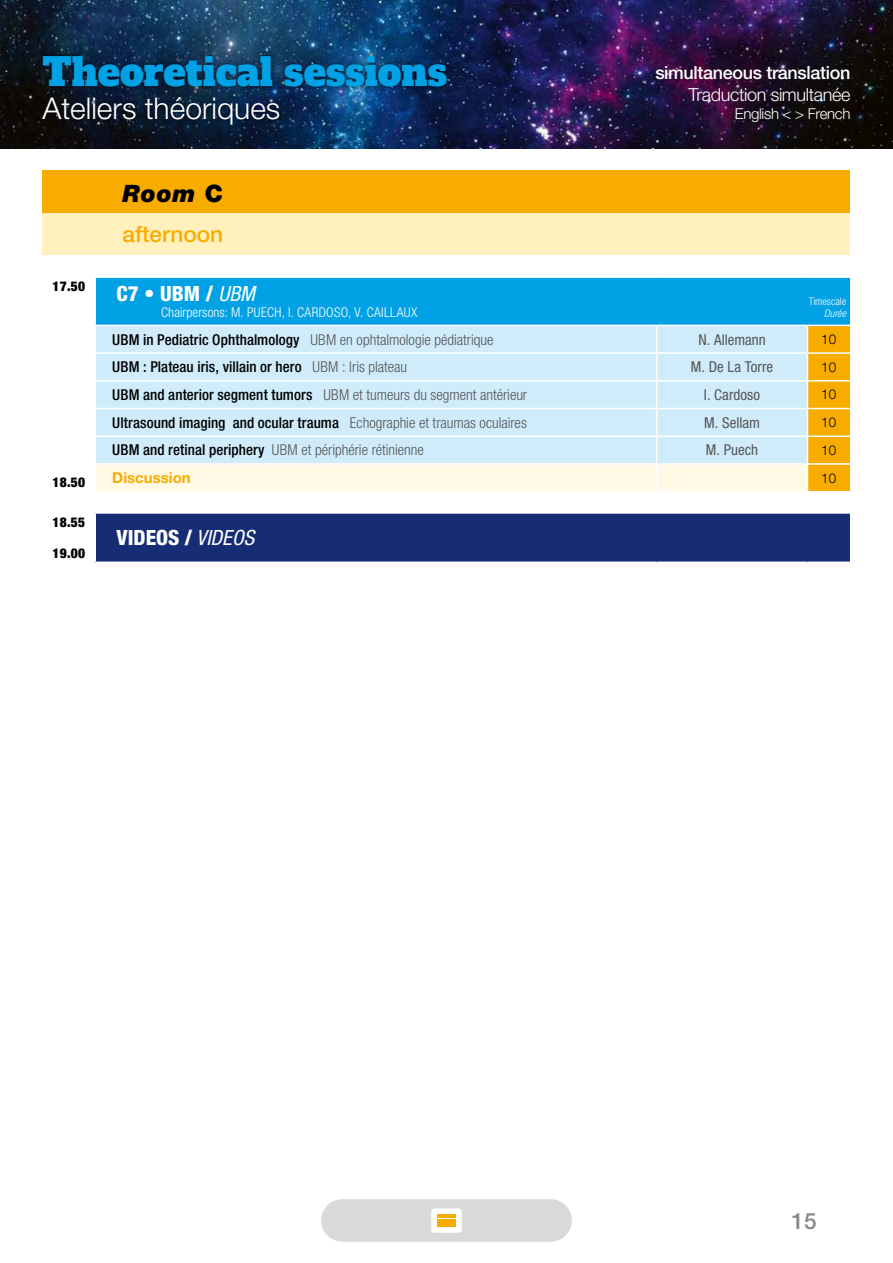
<style>
.page{position:relative;width:893px;height:1263px;background:#fff}
.page>*{position:absolute;margin:0;border:0;box-sizing:border-box;transform-origin:0 0}
.t1{font:37.5px "Alfa Slab One";color:#00a1e5}
.t2{font:300 30px "Helvetica Neue LT Std";color:#fff}
.t3{font:italic 900 24px "Helvetica Neue LT Std";color:#000}
.t4{font:500 22.5px "Helvetica Neue LT Std";color:#f9ac00}
.t5{font:500 22.5px "Helvetica Neue LT Std";color:#878988}
.t6{font:800 condensed 21px "Helvetica Neue LT Std";color:#fff}
.t7{font:500 18px "Helvetica Neue LT Std";letter-spacing:-.02em;color:#fff}
.t8{font:300 18px "Helvetica Neue LT Std";letter-spacing:-.02em;color:#fff}
.t9{font:300 condensed 15px "Helvetica Neue LT Std";color:#555756}
.t10{font:500 condensed 15px "Helvetica Neue LT Std";letter-spacing:.005em;color:#000}
.t11{font:condensed 15px "Helvetica Neue LT Std";color:#555756}
.t12{font:300 15px "Helvetica Neue LT Std";letter-spacing:-.02em;color:#fff}
.t13{font:700 15px "Helvetica Neue LT Std";color:#f9ac00}
.t14{font:300 condensed 13.5px "Helvetica Neue LT Std";letter-spacing:.02em;color:#fff}
.t15{font:900 condensed 13.5px "Helvetica Neue LT Std";letter-spacing:.02em;color:#000}
.t16{font:300 13.5px "Helvetica Neue LT Std";color:#000}
.t17{font:300 condensed 10.5px "Helvetica Neue LT Std";color:#fff}
.t18{font:italic 300 condensed 10.5px "Helvetica Neue LT Std";color:#fff}
.s1{font-style:normal}
.s2{font-weight:400;font-style:italic}
.s3{font-weight:500;color:#000}
.s4{font-weight:300;color:#555756}
</style>
<div class="page">
<div style="left:43px;top:213px;width:807px;height:42px;background:#fff0be"></div>
<div style="left:43px;top:170px;width:807px;height:43px;background:#f9ac00"></div>
<svg style="left:95px;top:278px;width:755px;height:283px;background:#98c0d7"></svg>
<hr style="left:95px;top:491px;width:562px;height:1px;background:#fff">
<hr style="left:657px;top:491px;width:150px;height:1px;background:#fff">
<hr style="left:807px;top:491px;width:43px;height:1px;background:#fff">
<hr style="left:94px;top:278px;width:2px;height:47px;background:#fff">
<hr style="left:95px;top:512px;width:562px;height:2px;background:#fff">
<hr style="left:94px;top:514px;width:2px;height:47px;background:#fff">
<hr style="left:657px;top:512px;width:150px;height:2px;background:#fff">
<hr style="left:807px;top:512px;width:43px;height:2px;background:#fff">
<img style="left:0;top:0;width:893px;height:149px">
<div style="left:39px;top:52px;width:412px;height:77px;background:#000;opacity:.75"></div>
<div style="left:321px;top:1199px;width:251px;height:43px;background:#d8dada;border-radius:21px"></div>
<div style="left:431px;top:1208px;width:31px;height:25px;background:#fff;border-radius:3px"></div>
<hr style="left:437px;top:1214px;width:19px;height:3px;background:#f9ac00">
<hr style="left:437px;top:1219px;width:19px;height:3px;background:#f9ac00">
<hr style="left:437px;top:1223px;width:19px;height:3px;background:#f9ac00">
<h1 class="t1" style="left:43px;top:39px;width:406px">Theoretical sessions</h1>
<h2 class="t2" style="left:43px;top:90px;width:239px">Ateliers théoriques</h2>
<h3 class="t3" style="left:123px;top:179px;width:102px">Room <span class="s1">C</span></h3>
<h3 class="t4" style="left:123px;top:220px;width:102px">afternoon</h3>
<p class="t7" style="left:655px;top:62px;width:197px">simultaneous translation</p>
<p class="t8" style="left:689px;top:83px;width:163px">Traduction simultanée</p>
<p class="t12" style="left:735px;top:104px;width:117px">English &lt; &gt; French</p>
<p class="t15" style="left:53px;top:278px;width:34px">17.50</p>
<h3 class="t6" style="left:117px;top:280px;width:140px">C7 • UBM / <span class="s2">UBM</span></h3>
<p class="t14" style="left:161px;top:304px;width:258px">Chairpersons: M. PUECH, I. CARDOSO, V. CAILLAUX</p>
<p class="t9" style="left:112px;top:331px;width:383px"><span class="s3">UBM in Pediatric Ophthalmology</span> UBM en ophtalmologie pédiatrique</p>
<p class="t11" style="left:698px;top:331px;width:69px">N. Allemann</p>
<p class="t16" style="left:821px;top:331px;width:17px">10</p>
<p class="t10" style="left:112px;top:358px;width:296px">UBM : Plateau iris, villain or hero <span class="s4">UBM : Iris plateau</span></p>
<p class="t11" style="left:691px;top:358px;width:84px">M. De La Torre</p>
<p class="t16" style="left:821px;top:359px;width:17px">10</p>
<p class="t9" style="left:112px;top:386px;width:416px"><span class="s3">UBM and anterior segment tumors</span> UBM et tumeurs du segment antérieur</p>
<p class="t11" style="left:704px;top:386px;width:58px">I. Cardoso</p>
<p class="t16" style="left:821px;top:386px;width:17px">10</p>
<p class="t10" style="left:112px;top:413px;width:416px">Ultrasound imaging and ocular trauma <span class="s4">Echographie et traumas oculaires</span></p>
<p class="t11" style="left:704px;top:414px;width:57px">M. Sellam</p>
<p class="t16" style="left:821px;top:414px;width:17px">10</p>
<p class="t9" style="left:112px;top:442px;width:313px"><span class="s3">UBM and retinal periphery</span> UBM et périphérie rétinienne</p>
<p class="t11" style="left:706px;top:441px;width:54px">M. Puech</p>
<p class="t16" style="left:821px;top:442px;width:17px">10</p>
<p class="t15" style="left:53px;top:474px;width:34px">18.50</p>
<p class="t13" style="left:112px;top:469px;width:80px">Discussion</p>
<p class="t16" style="left:821px;top:470px;width:17px">10</p>
<p class="t15" style="left:53px;top:514px;width:34px">18.55</p>
<p class="t15" style="left:53px;top:545px;width:34px">19.00</p>
<p class="t17" style="left:809px;top:295px;width:39px">Timescale</p>
<p class="t18" style="left:824px;top:307px;width:24px">Durée</p>
<h3 class="t6" style="left:117px;top:525px;width:139px">VIDEOS / <span class="s2">VIDEOS</span></h3>
<h3 class="t5" style="left:792px;top:1207px;width:27px">15</h3>
</div>
